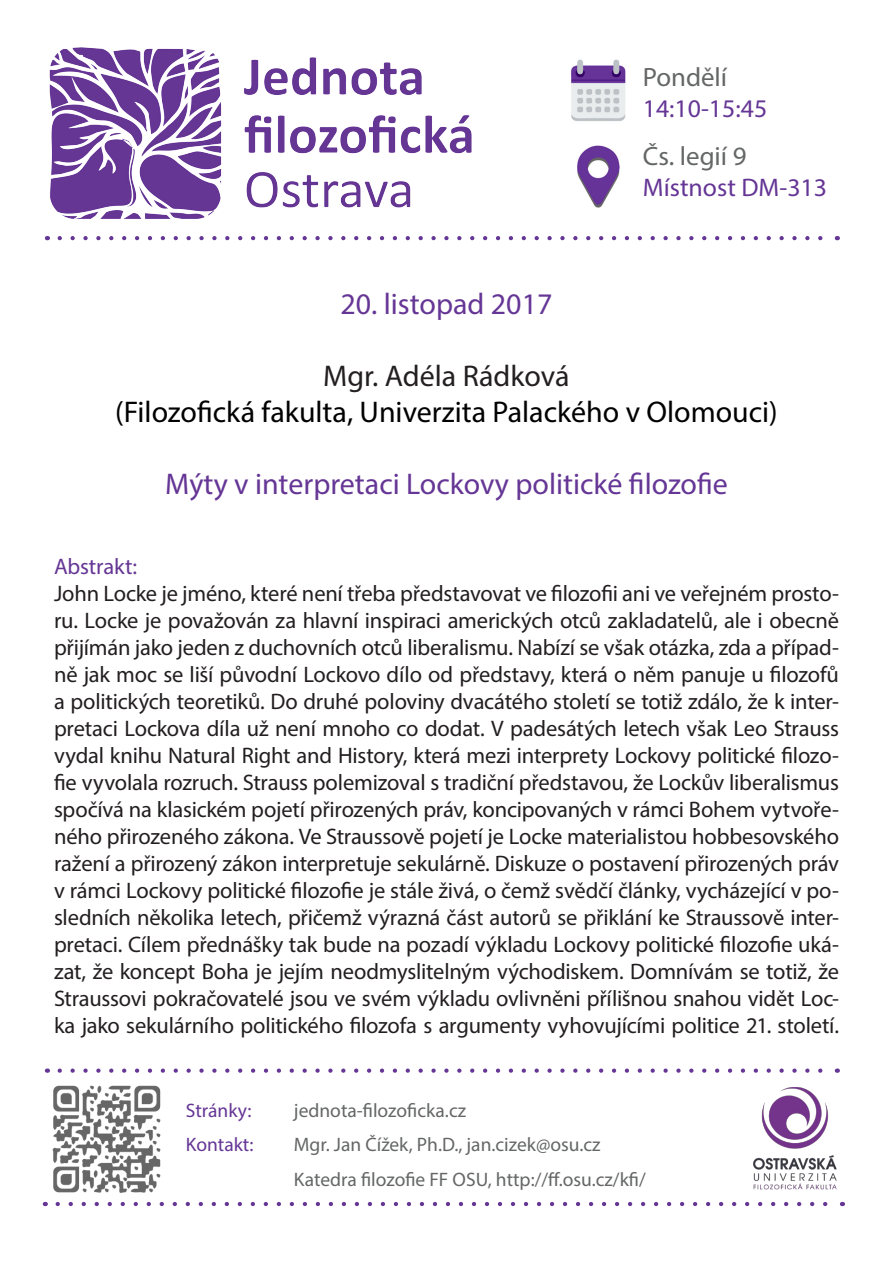
<style>
.page{position:relative;width:893px;height:1263px;background:#fff}
.page>*{position:absolute;margin:0;border:0;box-sizing:border-box;transform-origin:0 0}
.t1{font:30px "Myriad Pro";color:#653695}
.t2{font:30px "Myriad Pro";color:#000}
.t3{font:30px "Myriad Pro";color:#231f20}
.t4{font:26.55px "Myriad Pro";color:#656666}
.t5{font:25.5px "Myriad Pro";color:#653695}
.t6{font:22.5px/27px "Myriad Pro";letter-spacing:-.01em;color:#231f20;text-align:justify}
.t7{font:22.5px "Myriad Pro";letter-spacing:-.01em;color:#653695}
.t8{font:19.5px "Myriad Pro";color:#656666}
.t9{font:19.5px "Myriad Pro";color:#653695}
</style>
<div class="page">
<img style="left:44px;top:47px;width:455px;height:194px">
<img style="left:577px;top:145px;width:43px;height:63px">
<img style="left:571px;top:59px;width:55px;height:62px">
<img style="left:721px;top:1068px;width:124px;height:139px">
<img style="left:47px;top:1085px;width:114px;height:121px">
<svg style="left:60px;top:1068px;width:770px;height:5px"></svg>
<svg style="left:58px;top:1202px;width:777px;height:4px"></svg>
<svg style="left:60px;top:236px;width:763px;height:4px"></svg>
<p class="t4" style="left:643px;top:61px;width:86px">Pondělí</p>
<p class="t5" style="left:643px;top:92px;width:126px">14:10-15:45</p>
<p class="t1" style="left:340px;top:285px;width:213px">20. listopad 2017</p>
<p class="t4" style="left:643px;top:140px;width:105px">Čs. legií 9</p>
<p class="t5" style="left:643px;top:171px;width:186px">Místnost DM-313</p>
<p class="t3" style="left:323px;top:357px;width:248px">Mgr. Adéla Rádková</p>
<p class="t2" style="left:115px;top:393px;width:664px">(Filozofická fakulta, Univerzita Palackého v Olomouci)</p>
<p class="t1" style="left:165px;top:465px;width:564px">Mýty v interpretaci Lockovy politické filozofie</p>
<p class="t7" style="left:54px;top:553px;width:85px">Abstrakt:</p>
<p class="t6" style="left:54px;top:580px;width:787px">John Locke je jméno, které není třeba představovat ve filozofii ani ve veřejném prosto&shy;ru. Locke je považován za hlavní inspiraci amerických otců zakladatelů, ale i obecně přijímán jako jeden z duchovních otců liberalismu. Nabízí se však otázka, zda a případ&shy;ně jak moc se liší původní Lockovo dílo od představy, která o něm panuje u filozofů a politických teoretiků. Do druhé poloviny dvacátého století se totiž zdálo, že k inter&shy;pretaci Lockova díla už není mnoho co dodat. V padesátých letech však Leo Strauss vydal knihu Natural Right and History, která mezi interprety Lockovy politické filozo&shy;fie vyvolala rozruch. Strauss polemizoval s tradiční představou, že Lockův liberalismus spočívá na klasickém pojetí přirozených práv, koncipovaných v rámci Bohem vytvoře&shy;ného přirozeného zákona. Ve Straussově pojetí je Locke materialistou hobbesovského ražení a přirozený zákon interpretuje sekulárně. Diskuze o postavení přirozených práv v rámci Lockovy politické filozofie je stále živá, o čemž svědčí články, vycházející v po&shy;sledních několika letech, přičemž výrazná část autorů se přiklání ke Straussově inter&shy;pretaci. Cílem přednášky tak bude na pozadí výkladu Lockovy politické filozofie uká&shy;zat, že koncept Boha je jejím neodmyslitelným východiskem. Domnívám se totiž, že Straussovi pokračovatelé jsou ve svém výkladu ovlivněni přílišnou snahou vidět Loc&shy;ka jako sekulárního politického filozofa s argumenty vyhovujícími politice 21. století.</p>
<p class="t9" style="left:186px;top:1098px;width:67px">Stránky:</p>
<p class="t8" style="left:294px;top:1098px;width:174px">jednota-filozoficka.cz</p>
<p class="t9" style="left:186px;top:1132px;width:69px">Kontakt:</p>
<p class="t8" style="left:294px;top:1132px;width:308px">Mgr. Jan Čížek, Ph.D., jan.cizek@osu.cz</p>
<p class="t8" style="left:294px;top:1167px;width:353px">Katedra filozofie FF OSU, http://ff.osu.cz/kfi/</p>
</div>
